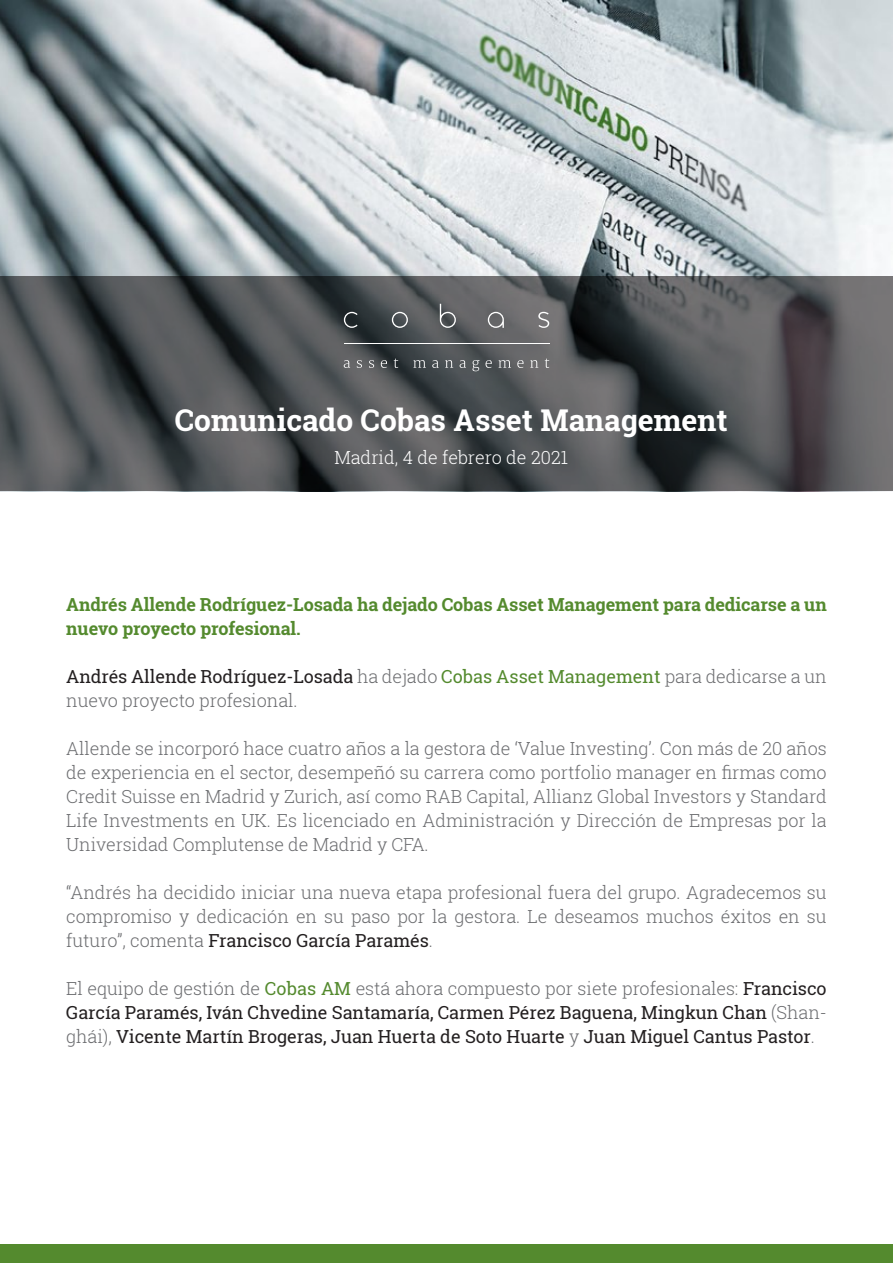
<style>
.page{position:relative;width:893px;height:1263px;background:#fff}
.page>*{position:absolute;margin:0;border:0;box-sizing:border-box;transform-origin:0 0}
.t1{font:700 30px "Roboto Slab";color:#fff}
.t2{font:300 18px/24px "Roboto Slab";letter-spacing:-.005em;color:#6c6d70;text-align:justify}
.t3{font:18px/24px "Roboto Slab";letter-spacing:-.005em;color:#231f20;text-align:justify}
.t4{font:700 18px/24px "Roboto Slab";letter-spacing:-.005em;color:#548a2e}
.t5{font:300 18px "Roboto Slab";color:#fff}
.s1{font-weight:400;color:#231f20}
.s2{font-weight:400;color:#548a2e}
.s3{font-weight:300;color:#6c6d70}
.s4{color:#548a2e}
</style>
<div class="page">
<img style="left:0;top:0;width:893px;height:276px">
<div style="left:0;top:1244px;width:893px;height:19px;background:#548a2e"></div>
<svg style="left:0;top:276px;width:893px;height:215px;background:#4e5154"></svg>
<hr style="left:344px;top:344px;width:205px;height:1px;background:#fff">
<svg style="left:488px;top:312px;width:16px;height:16px"></svg>
<svg style="left:344px;top:312px;width:14px;height:16px"></svg>
<svg style="left:392px;top:312px;width:16px;height:16px"></svg>
<svg style="left:538px;top:312px;width:11px;height:16px"></svg>
<svg style="left:440px;top:304px;width:16px;height:24px"></svg>
<svg style="left:344px;top:360px;width:6px;height:8px"></svg>
<svg style="left:357px;top:360px;width:5px;height:8px"></svg>
<svg style="left:369px;top:360px;width:5px;height:8px"></svg>
<svg style="left:381px;top:360px;width:6px;height:8px"></svg>
<svg style="left:394px;top:358px;width:4px;height:10px"></svg>
<svg style="left:413px;top:360px;width:13px;height:8px"></svg>
<svg style="left:432px;top:360px;width:7px;height:8px"></svg>
<svg style="left:445px;top:360px;width:8px;height:8px"></svg>
<svg style="left:460px;top:360px;width:6px;height:8px"></svg>
<svg style="left:472px;top:360px;width:7px;height:11px"></svg>
<svg style="left:485px;top:360px;width:7px;height:8px"></svg>
<svg style="left:499px;top:360px;width:12px;height:8px"></svg>
<svg style="left:517px;top:360px;width:7px;height:8px"></svg>
<svg style="left:530px;top:360px;width:8px;height:8px"></svg>
<svg style="left:545px;top:358px;width:4px;height:10px"></svg>
<h1 class="t1" style="left:175px;top:400px;width:554px">Comunicado Cobas Asset Management</h1>
<p class="t5" style="left:334px;top:445px;width:235px">Madrid, 4 de febrero de 2021</p>
<p class="t4" style="left:66px;top:592px;width:762px">Andrés Allende Rodríguez-Losada ha dejado Cobas Asset Management para dedicarse a un nuevo proyecto profesional.</p>
<p class="t2" style="left:66px;top:664px;width:762px"><span class="s1">Andrés Allende Rodríguez-Losada</span> ha dejado <span class="s2">Cobas Asset Management</span> para dedicarse a un nuevo proyecto profesional.</p>
<p class="t2" style="left:66px;top:736px;width:762px">Allende se incorporó hace cuatro años a la gestora de ‘Value Investing’. Con más de 20 años de experiencia en el sector, desempeñó su carrera como portfolio manager en firmas como Credit Suisse en Madrid y Zurich, así como RAB Capital, Allianz Global Investors y Standard Life Investments en UK. Es licenciado en Administración y Dirección de Empresas por la Universidad Complutense de Madrid y CFA.</p>
<p class="t2" style="left:66px;top:880px;width:762px">“Andrés ha decidido iniciar una nueva etapa profesional fuera del grupo. Agradecemos su compromiso y dedicación en su paso por la gestora. Le deseamos muchos éxitos en su futuro”, comenta <span class="s1">Francisco García Paramés</span>.</p>
<p class="t3" style="left:66px;top:976px;width:762px"><span class="s3">El equipo de gestión de</span> <span class="s4">Cobas AM</span> <span class="s3">está ahora compuesto por siete profesionales:</span> Francisco García Paramés, Iván Chvedine Santamaría, Carmen Pérez Baguena, Mingkun Chan <span class="s3">(Shan&shy;ghái),</span> Vicente Martín Brogeras, Juan Huerta de Soto Huarte <span class="s3">y</span> Juan Miguel Cantus Pastor<span class="s3">.</span></p>
</div>
